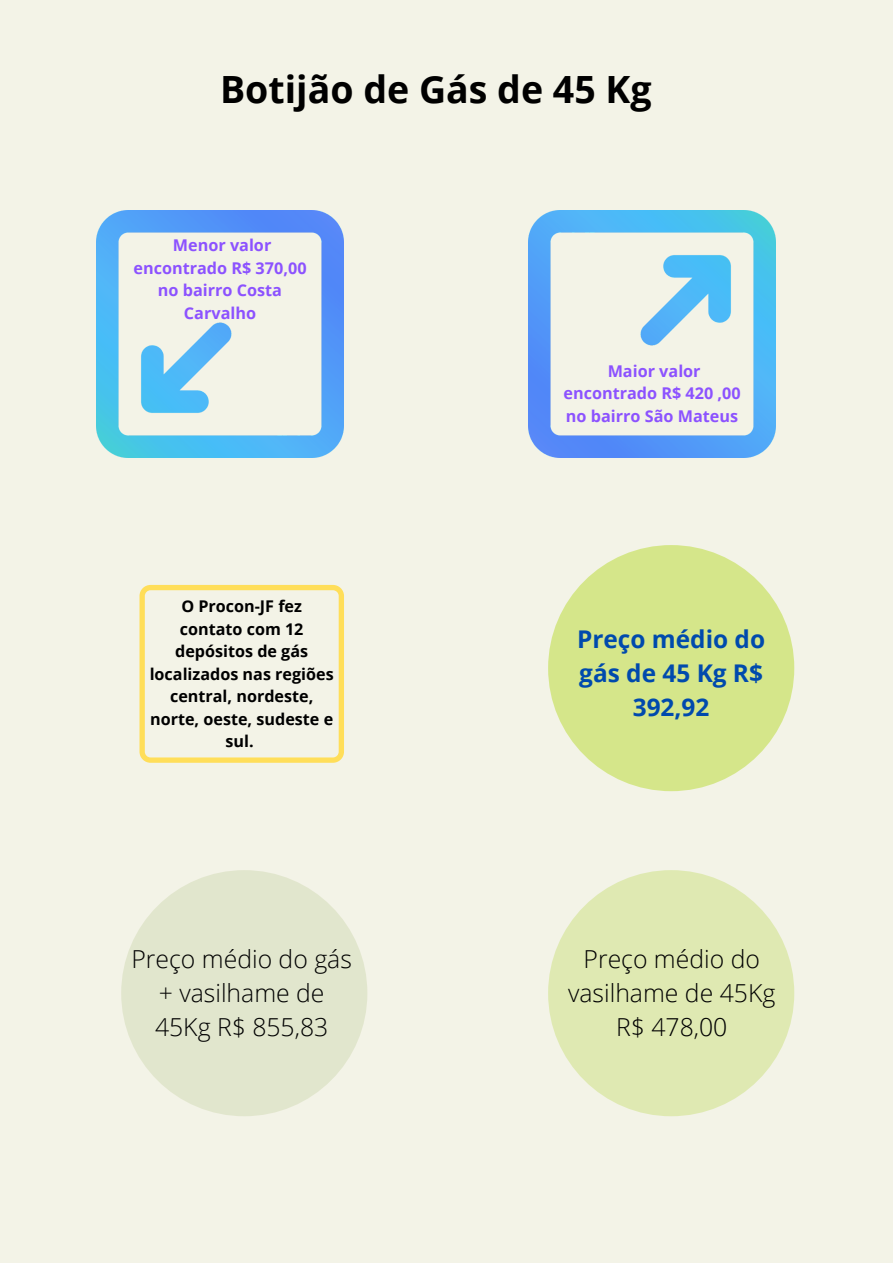
<style>
.page{position:relative;width:893px;height:1263px;background:#f3f3e7}
.page>*{position:absolute;margin:0;border:0;box-sizing:border-box;transform-origin:0 0}
.t1{font:700 37.5px "Open Sans";color:#000}
.t2{font:300 24.75px/34.3px "Open Sans";color:#000;text-align:center}
.t3{font:700 24.38px/33.8px "Open Sans";color:#004aad;text-align:center}
.t4{font:700 16.2px/22.5px "Open Sans";color:#8c52ff;text-align:center}
.t5{font:700 16.12px/22.5px "Open Sans";color:#000;text-align:center}
</style>
<div class="page">
<img style="left:97px;top:211px;width:246px;height:246px">
<img style="left:529px;top:211px;width:246px;height:246px">
<svg style="left:139px;top:585px;width:205px;height:178px"></svg>
<div style="left:548px;top:545px;width:246px;height:246px;background:#d5e68a;border-radius:50%"></div>
<div style="left:121px;top:870px;width:246px;height:246px;background:#e1e6cd;border-radius:50%"></div>
<div style="left:548px;top:870px;width:246px;height:246px;background:#dfe9b2;border-radius:50%"></div>
<p class="t1" style="left:220px;top:63px;width:433px">Botijão de Gás de 45 Kg</p>
<p class="t4" style="left:133px;top:234px;width:175px">Menor valor encontrado R$ 370,00 no bairro Costa<br>Carvalho</p>
<p class="t5" style="left:181px;top:595px;width:122px">O Procon-JF fez</p>
<p class="t5" style="left:150px;top:617px;width:185px">contato com 12 depósitos de gás localizados nas regiões central, nordeste, norte, oeste, sudeste e sul.</p>
<p class="t2" style="left:131px;top:941px;width:222px">Preço médio do gás + vasilhame de</p>
<p class="t2" style="left:155px;top:1009px;width:175px">45Kg R$ 855,83</p>
<p class="t4" style="left:563px;top:359px;width:179px">Maior valor encontrado R$ 420 ,00 no bairro São Mateus</p>
<p class="t3" style="left:577px;top:622px;width:189px">Preço médio do gás de 45 Kg R$<br>392,92</p>
<p class="t2" style="left:568px;top:941px;width:209px">Preço médio do vasilhame de 45Kg<br>R$ 478,00</p>
</div>
